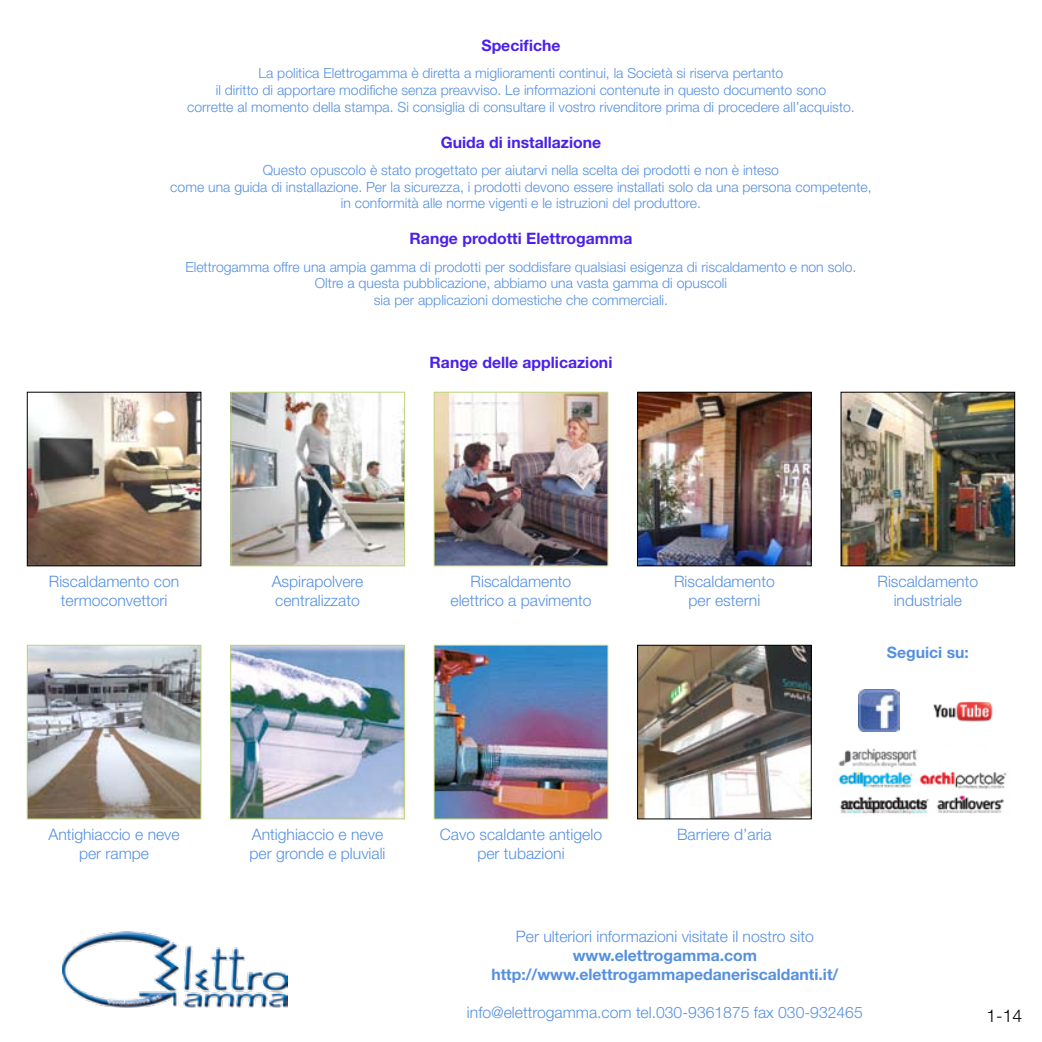
<style>
.page{position:relative;width:1042px;height:1042px;background:#fff}
.page>*{position:absolute;margin:0;border:0;box-sizing:border-box;transform-origin:0 0}
.t1{font:300 17.5px "Helvetica Neue LT Std";color:#000}
.t2{font:300 15.75px/18.9px "Helvetica Neue LT Std";color:#5590df;text-align:center}
.t3{font:700 15.75px "Helvetica Neue LT Std";color:#4b20e8}
.t4{font:700 15.75px/18.9px "Helvetica Neue LT Std";color:#5590df;text-align:center}
.t5{font:300 14px/16.8px "Helvetica Neue LT Std";color:#5590df;text-align:center}
</style>
<div class="page">
<img style="left:838px;top:748px;width:169px;height:66px">
<img style="left:29px;top:647px;width:170px;height:170px">
<div style="left:27px;top:645px;width:174px;height:174px;border:1px solid #bcd577"></div>
<img style="left:436px;top:647px;width:170px;height:170px">
<div style="left:434px;top:645px;width:174px;height:174px;border:1px solid #bcd577"></div>
<img style="left:232px;top:647px;width:171px;height:170px">
<div style="left:230px;top:645px;width:175px;height:174px;border:1px solid #bcd577"></div>
<img style="left:639px;top:394px;width:170px;height:170px">
<div style="left:637px;top:392px;width:174px;height:174px;border:1px solid #000"></div>
<img style="left:639px;top:647px;width:170px;height:170px">
<div style="left:637px;top:645px;width:174px;height:174px;border:1px solid #000"></div>
<img style="left:843px;top:394px;width:170px;height:170px">
<div style="left:841px;top:392px;width:174px;height:174px;border:1px solid #000"></div>
<img style="left:29px;top:394px;width:170px;height:170px">
<div style="left:27px;top:392px;width:174px;height:174px;border:1px solid #000"></div>
<img style="left:233px;top:394px;width:170px;height:170px">
<div style="left:231px;top:392px;width:174px;height:174px;border:1px solid #bcd577"></div>
<img style="left:436px;top:394px;width:170px;height:170px">
<div style="left:434px;top:392px;width:174px;height:174px;border:1px solid #bcd577"></div>
<img style="left:63px;top:931px;width:225px;height:76px">
<img style="left:933px;top:702px;width:60px;height:20px">
<img style="left:858px;top:690px;width:42px;height:41px">
<p class="t3" style="left:481px;top:36px;width:81px">Specifiche</p>
<p class="t5" style="left:187px;top:65px;width:669px">La politica Elettrogamma è diretta a miglioramenti continui, la Società si riserva pertanto<br>il diritto di apportare modifiche senza preavviso. Le informazioni contenute in questo documento sono<br>corrette al momento della stampa. Si consiglia di consultare il vostro rivenditore prima di procedere all’acquisto.</p>
<p class="t3" style="left:441px;top:132px;width:162px">Guida di installazione</p>
<p class="t5" style="left:170px;top:161px;width:703px">Questo opuscolo è stato progettato per aiutarvi nella scelta dei prodotti e non è inteso<br>come una guida di installazione. Per la sicurezza, i prodotti devono essere installati solo da una persona competente, in conformità alle norme vigenti e le istruzioni del produttore.</p>
<p class="t3" style="left:409px;top:229px;width:224px">Range prodotti Elettrogamma</p>
<p class="t5" style="left:185px;top:258px;width:672px">Elettrogamma offre una ampia gamma di prodotti per soddisfare qualsiasi esigenza di riscaldamento e non solo.<br>Oltre a questa pubblicazione, abbiamo una vasta gamma di opuscoli<br>sia per applicazioni domestiche che commerciali.</p>
<p class="t3" style="left:429px;top:353px;width:184px">Range delle applicazioni</p>
<p class="t2" style="left:49px;top:572px;width:132px">Riscaldamento con termoconvettori</p>
<p class="t2" style="left:272px;top:572px;width:93px;text-align:left">Aspirapolvere centralizzato</p>
<p class="t2" style="left:450px;top:572px;width:142px">Riscaldamento elettrico a pavimento</p>
<p class="t2" style="left:877px;top:572px;width:102px">Riscaldamento industriale</p>
<p class="t2" style="left:674px;top:572px;width:102px">Riscaldamento per esterni</p>
<p class="t2" style="left:48px;top:825px;width:133px">Antighiaccio e neve per rampe</p>
<p class="t2" style="left:440px;top:825px;width:164px">Cavo scaldante antigelo per tubazioni</p>
<p class="t2" style="left:249px;top:825px;width:137px;text-align:left">Antighiaccio e neve per gronde e pluviali</p>
<p class="t2" style="left:677px;top:825px;width:96px">Barriere d’aria</p>
<p class="t4" style="left:887px;top:642px;width:83px">Seguici su:</p>
<p class="t2" style="left:516px;top:926px;width:299px">Per ulteriori informazioni visitate il nostro sito</p>
<p class="t4" style="left:491px;top:945px;width:348px">www.elettrogamma.com http://www.elettrogammapedaneriscaldanti.it/</p>
<p class="t2" style="left:467px;top:1002px;width:397px">info@elettrogamma.com tel.030-9361875 fax 030-932465</p>
<p class="t1" style="left:986px;top:1005px;width:37px">1-14</p>
</div>
